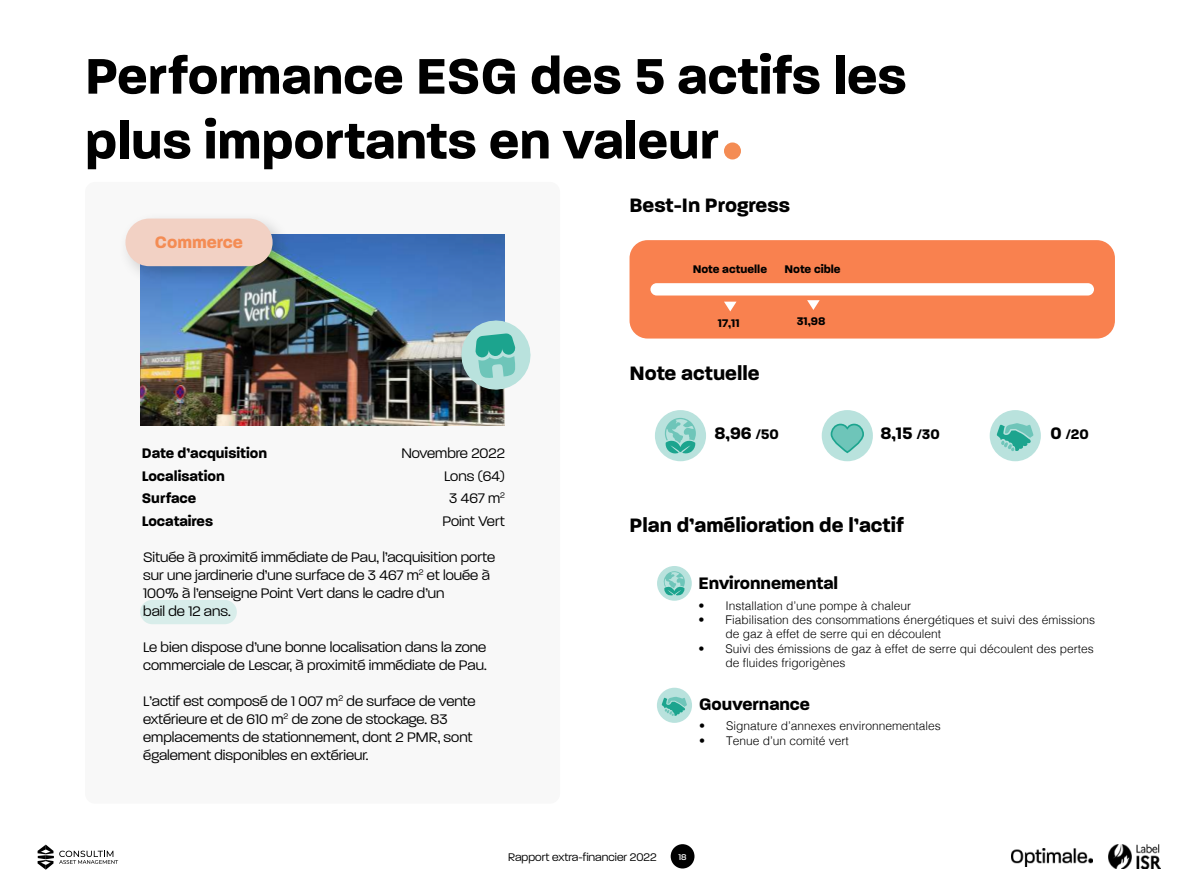
<style>
.page{position:relative;width:1200px;height:893px;background:#fff}
.page>*{position:absolute;margin:0;border:0;box-sizing:border-box;transform-origin:0 0}
.t1{font:700 54px/64.8px "Paralucent";color:#000}
.t2{font:700 21px "Paralucent";color:#000}
.t3{font:700 18px "Paralucent";color:#000}
.t4{font:700 18px "Paralucent";color:#f48c54}
.t5{font:300 15px/18px "Paralucent";color:#000}
.t6{font:700 15px "Paralucent";color:#000}
.t7{font:300 12px/14.4px "Helvetica";color:#000}
.t8{font:700 12px "Paralucent";color:#000}
.t9{font:300 12px "Paralucent";color:#000}
.t10{font:500 9px "Paralucent";color:#fff}
.s1{font-size:15px}
.s2{font-size:18px}
</style>
<div class="page">
<div style="left:671px;top:844px;width:24px;height:24px;background:#000;border-radius:50%"></div>
<img style="left:1012px;top:848px;width:80px;height:18px">
<svg style="left:38px;top:845px;width:80px;height:25px"></svg>
<img style="left:1108px;top:845px;width:53px;height:23px">
<div style="left:630px;top:240px;width:485px;height:99px;background:#f9814f;border-radius:18px"></div>
<div style="left:650px;top:283px;width:444px;height:12px;background:#fff;border-radius:6px"></div>
<svg style="left:724px;top:302px;width:13px;height:9px"></svg>
<svg style="left:807px;top:300px;width:13px;height:10px"></svg>
<div style="left:990px;top:410px;width:51px;height:51px;background:#b9e2dd;border-radius:50%"></div>
<svg style="left:997px;top:423px;width:36px;height:28px"></svg>
<div style="left:822px;top:410px;width:51px;height:51px;background:#b9e2dd;border-radius:50%"></div>
<svg style="left:829px;top:423px;width:37px;height:32px"></svg>
<div style="left:655px;top:410px;width:51px;height:51px;background:#b9e2dd;border-radius:50%"></div>
<svg style="left:665px;top:418px;width:31px;height:36px"></svg>
<div style="left:657px;top:566px;width:35px;height:35px;background:#b9e2dd;border-radius:50%"></div>
<svg style="left:664px;top:571px;width:21px;height:25px"></svg>
<div style="left:657px;top:688px;width:35px;height:35px;background:#b9e2dd;border-radius:50%"></div>
<svg style="left:662px;top:696px;width:25px;height:20px"></svg>
<div style="left:85px;top:182px;width:475px;height:622px;background:#f8f8f8;border-radius:10px"></div>
<img style="left:140px;top:234px;width:365px;height:191px">
<div style="left:118px;top:210px;width:175px;height:77px;background:#000;opacity:.19"></div>
<div style="left:125px;top:219px;width:148px;height:47px;background:#f2d1c4;border-radius:24px"></div>
<svg style="left:460px;top:319px;width:71px;height:72px;background:#94c7c3"></svg>
<div style="left:140px;top:600px;width:97px;height:24px;background:#d8edea;border-radius:12px"></div>
<div style="left:724px;top:142px;width:17px;height:17px;background:#f48c54;border-radius:50%"></div>
<h1 class="t1" style="left:85px;top:47px;width:823px">Performance ESG des 5 actifs les plus importants en valeur</h1>
<p class="t4" style="left:155px;top:234px;width:90px">Commerce</p>
<p class="t6" style="left:142px;top:447px;width:127px">Date d’acquisition</p>
<p class="t5" style="left:401px;top:444px;width:105px">Novembre 2022</p>
<p class="t6" style="left:142px;top:469px;width:84px">Localisation</p>
<p class="t5" style="left:444px;top:467px;width:62px">Lons (64)</p>
<p class="t6" style="left:142px;top:492px;width:56px">Surface</p>
<p class="t5" style="left:449px;top:490px;width:57px">3 467 m<sup>2</sup></p>
<p class="t6" style="left:142px;top:515px;width:73px">Locataires</p>
<p class="t5" style="left:443px;top:512px;width:64px">Point Vert</p>
<p class="t5" style="left:143px;top:548px;width:353px">Située à proximité immédiate de Pau, l’acquisition porte sur une jardinerie d’une surface de 3 467 m<sup>2</sup> et louée à 100% à l’enseigne Point Vert dans le cadre d’un<br>bail de 12 ans.</p>
<p class="t5" style="left:143px;top:638px;width:345px">Le bien dispose d’une bonne localisation dans la zone commerciale de Lescar, à proximité immédiate de Pau.</p>
<p class="t5" style="left:143px;top:692px;width:334px">L’actif est composé de 1 007 m<sup>2</sup> de surface de vente extérieure et de 610 m<sup>2</sup> de zone de stockage. 83 emplacements de stationnement, dont 2 PMR, sont également disponibles en extérieur.</p>
<h2 class="t2" style="left:630px;top:196px;width:162px">Best-In Progress</h2>
<p class="t8" style="left:693px;top:264px;width:76px">Note actuelle</p>
<p class="t8" style="left:784px;top:264px;width:58px">Note cible</p>
<p class="t8" style="left:718px;top:317px;width:23px">17,11</p>
<p class="t8" style="left:797px;top:316px;width:30px">31,98</p>
<h2 class="t2" style="left:630px;top:364px;width:132px">Note actuelle</h2>
<p class="t3" style="left:714px;top:426px;width:66px">8,96 <span class="s1">/50</span></p>
<p class="t3" style="left:880px;top:426px;width:61px">8,15 <span class="s1">/30</span></p>
<p class="t6" style="left:1050px;top:428px;width:40px"><span class="s2">0</span> /20</p>
<h2 class="t2" style="left:630px;top:516px;width:276px">Plan d’amélioration de l’actif</h2>
<p class="t3" style="left:699px;top:575px;width:141px">Environnemental</p>
<p class="t7" style="left:699px;top:598px;width:214px">• Installation d’une pompe à chaleur</p>
<p class="t7" style="left:726px;top:612px;width:371px;text-indent:-27px">• Fiabilisation des consommations énergétiques et suivi des émissions de gaz à effet de serre qui en découlent</p>
<p class="t7" style="left:726px;top:641px;width:370px;text-indent:-27px">• Suivi des émissions de gaz à effet de serre qui découlent des pertes de 昀氀uides frigorigènes</p>
<p class="t3" style="left:699px;top:696px;width:112px">Gouvernance</p>
<p class="t7" style="left:699px;top:719px;width:243px">• Signature d’annexes environnementales</p>
<p class="t7" style="left:699px;top:733px;width:151px">• Tenue d’un comité vert</p>
<p class="t9" style="left:508px;top:853px;width:150px">Rapport extra-financier 2022</p>
<p class="t10" style="left:678px;top:852px;width:10px">18</p>
</div>
